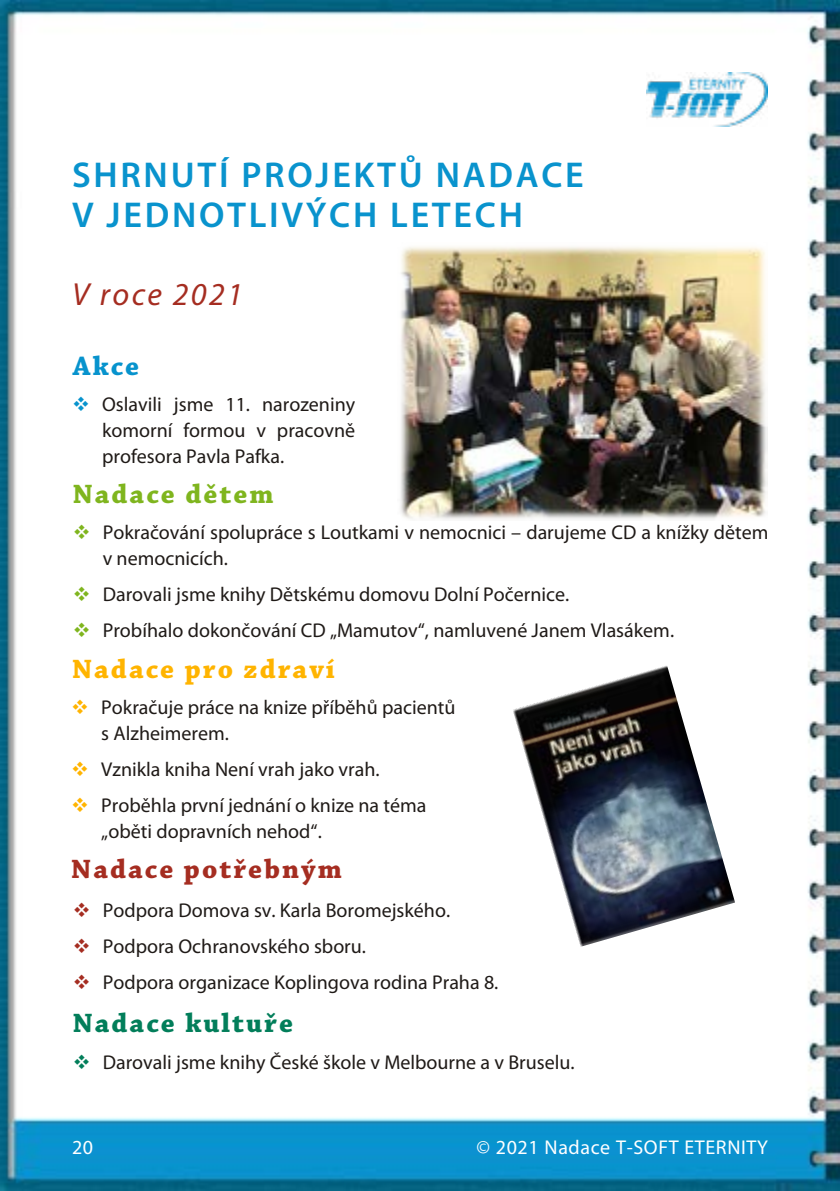
<style>
.page{position:relative;width:840px;height:1191px;background:#fff}
.page>*{position:absolute;margin:0;border:0;box-sizing:border-box;transform-origin:0 0}
.t1{font:600 36px/40px "Myriad Pro";letter-spacing:.075em;color:#0993cd}
.t2{font:italic 32px "Myriad Pro";letter-spacing:.075em;color:#a52d21}
.t3{font:700 28px "Chaparral Pro";letter-spacing:.075em;color:#ffb400}
.t4{font:700 28px "Chaparral Pro";letter-spacing:.075em;color:#a52d21}
.t5{font:700 28px "Chaparral Pro";letter-spacing:.075em;color:#027e5a}
.t6{font:700 28px "Chaparral Pro";letter-spacing:.075em;color:#7fb51e}
.t7{font:700 28px "Chaparral Pro";color:#0793cd}
.t8{font:20px/26px "Myriad Pro";color:#1f1a17}
.t9{font:20px "Myriad Pro";letter-spacing:.03em;color:#fff}
.s1{color:#0793cd}
.s2{color:#7fb51e}
.s3{color:#ffb400}
.s4{color:#a52d21}
.s5{color:#027e5a}
</style>
<div class="page">
<img style="left:0;top:0;width:839px;height:1191px">
<img style="left:646px;top:72px;width:121px;height:54px">
<img style="left:397px;top:243px;width:370px;height:277px">
<img style="left:512px;top:665px;width:222px;height:281px">
<p class="t1" style="left:72px;top:154px;width:513px">SHRNUTÍ PROJEKTŮ NADACE<br>V JEDNOTLIVÝCH LETECH</p>
<p class="t2" style="left:72px;top:274px;width:172px">V roce 2021</p>
<p class="t7" style="left:73px;top:349px;width:68px">Akce</p>
<p class="t8" style="left:102px;top:391px;width:254px;text-align:justify;text-indent:-30px"><span class="s1">❖</span> Oslavili jsme 11. narozeniny komorní formou v pracovně profesora Pavla Pafka.</p>
<p class="t6" style="left:73px;top:477px;width:202px">Nadace dětem</p>
<p class="t8" style="left:103px;top:518px;width:667px;text-indent:-30px"><span class="s2">❖</span> Pokračování spolupráce s Loutkami v nemocnici – darujeme CD a knížky dětem v nemocnicích.</p>
<p class="t8" style="left:73px;top:580px;width:498px"><span class="s2">❖</span> Darovali jsme knihy Dětskému domovu Dolní Počernice.</p>
<p class="t8" style="left:73px;top:616px;width:602px"><span class="s2">❖</span> Probíhalo dokončování CD „Mamutov“, namluvené Janem Vlasákem.</p>
<p class="t3" style="left:72px;top:653px;width:264px">Nadace pro zdraví</p>
<p class="t8" style="left:101px;top:694px;width:355px;text-indent:-30px"><span class="s3">❖</span> Pokračuje práce na knize příběhů pacientů s Alzheimerem.</p>
<p class="t8" style="left:71px;top:756px;width:310px"><span class="s3">❖</span> Vznikla kniha Není vrah jako vrah.</p>
<p class="t8" style="left:101px;top:792px;width:326px;text-indent:-30px"><span class="s3">❖</span> Proběhla první jednání o knize na téma „oběti dopravních nehod“.</p>
<p class="t4" style="left:71px;top:852px;width:272px">Nadace potřebným</p>
<p class="t8" style="left:73px;top:896px;width:379px"><span class="s4">❖</span> Podpora Domova sv. Karla Boromejského.</p>
<p class="t8" style="left:73px;top:932px;width:295px"><span class="s4">❖</span> Podpora Ochranovského sboru.</p>
<p class="t8" style="left:73px;top:968px;width:427px"><span class="s4">❖</span> Podpora organizace Koplingova rodina Praha 8.</p>
<p class="t5" style="left:73px;top:1006px;width:222px">Nadace kultuře</p>
<p class="t8" style="left:73px;top:1049px;width:503px"><span class="s5">❖</span> Darovali jsme knihy České škole v Melbourne a v Bruselu.</p>
<p class="t9" style="left:72px;top:1134px;width:23px">20</p>
<p class="t9" style="left:476px;top:1134px;width:293px">© 2021 Nadace T-SOFT ETERNITY</p>
</div>
